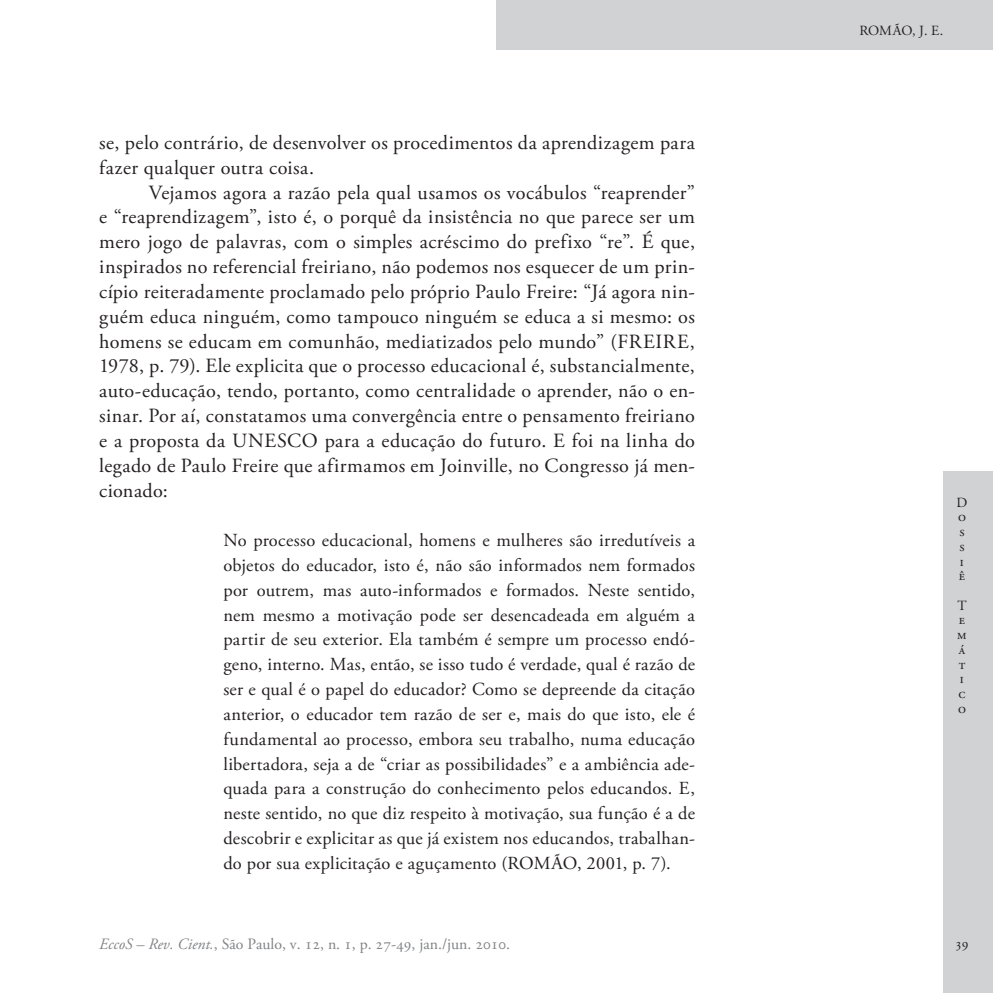
<style>
.page{position:relative;width:993px;height:993px;background:#fff}
.page>*{position:absolute;margin:0;border:0;box-sizing:border-box;transform-origin:0 0}
.Ec_Normal{font:20.12px/24.8px "Adobe Garamond Pro";letter-spacing:.015em;color:#231f20}
.Ec_Normal_-_citação{font:18.38px/24.8px "Adobe Garamond Pro";letter-spacing:.015em;color:#231f20;text-align:justify}
.t1{font:15.75px "Adobe Garamond Pro";color:#808285}
.t2{font:14px/14.7px "Adobe Garamond Pro";letter-spacing:-.01em;color:#231f20}
.s1{font-style:italic}
</style>
<div class="page">
<div style="left:496px;top:0;width:496px;height:50px;background:#d1d2d4"></div>
<div style="left:943px;top:471px;width:49px;height:521px;background:#d1d2d4"></div>
<p class="Ec_Normal" style="left:99px;top:131px;width:597px">se, pelo contrário, de desenvolver os procedimentos da aprendizagem para fazer qualquer outra coisa.</p>
<p class="Ec_Normal" style="left:99px;top:180px;width:597px;text-align:justify;text-indent:50px">Vejamos agora a razão pela qual usamos os vocábulos “reaprender” e “reaprendizagem”, isto é, o porquê da insistência no que parece ser um mero jogo de palavras, com o simples acréscimo do prefixo “re”. É que, inspirados no referencial freiriano, não podemos nos esquecer de um prin&shy;cípio reiteradamente proclamado pelo próprio Paulo Freire: “Já agora nin&shy;guém educa ninguém, como tampouco ninguém se educa a si mesmo: os homens se educam em comunhão, mediatizados pelo mundo” (FREIRE, 1978, p. 79). Ele explicita que o processo educacional é, substancialmente, auto-educação, tendo, portanto, como centralidade o aprender, não o en&shy;sinar. Por aí, constatamos uma convergência entre o pensamento freiriano e a proposta da UNESCO para a educação do futuro. E foi na linha do legado de Paulo Freire que afirmamos em Joinville, no Congresso já men&shy;cionado:</p>
<p class="Ec_Normal_-_citação" style="left:223px;top:528px;width:473px">No processo educacional, homens e mulheres são irredutíveis a objetos do educador, isto é, não são informados nem formados por outrem, mas auto-informados e formados. Neste sentido, nem mesmo a motivação pode ser desencadeada em alguém a partir de seu exterior. Ela também é sempre um processo endó&shy;geno, interno. Mas, então, se isso tudo é verdade, qual é razão de ser e qual é o papel do educador? Como se depreende da citação anterior, o educador tem razão de ser e, mais do que isto, ele é fundamental ao processo, embora seu trabalho, numa educação libertadora, seja a de “criar as possibilidades” e a ambiência ade&shy;quada para a construção do conhecimento pelos educandos. E, neste sentido, no que diz respeito à motivação, sua função é a de descobrir e explicitar as que já existem nos educandos, trabalhan&shy;do por sua explicitação e aguçamento (ROMÃO, 2001, p. 7).</p>
<p class="t1" style="left:99px;top:934px;width:412px"><span class="s1">EccoS – Rev. Cient.</span>, São Paulo, v. 12, n. 1, p. 27-49, jan./jun. 2010.</p>
<p class="t2" style="left:859px;top:24px;width:85px">ROMÃO, J. E.</p>
<p class="t2" style="left:956px;top:495px;width:12px">D o s s i ê</p>
<p class="t2" style="left:956px;top:598px;width:11px">T e m á t i c o</p>
<p class="t2" style="left:954px;top:936px;width:15px">39</p>
</div>
